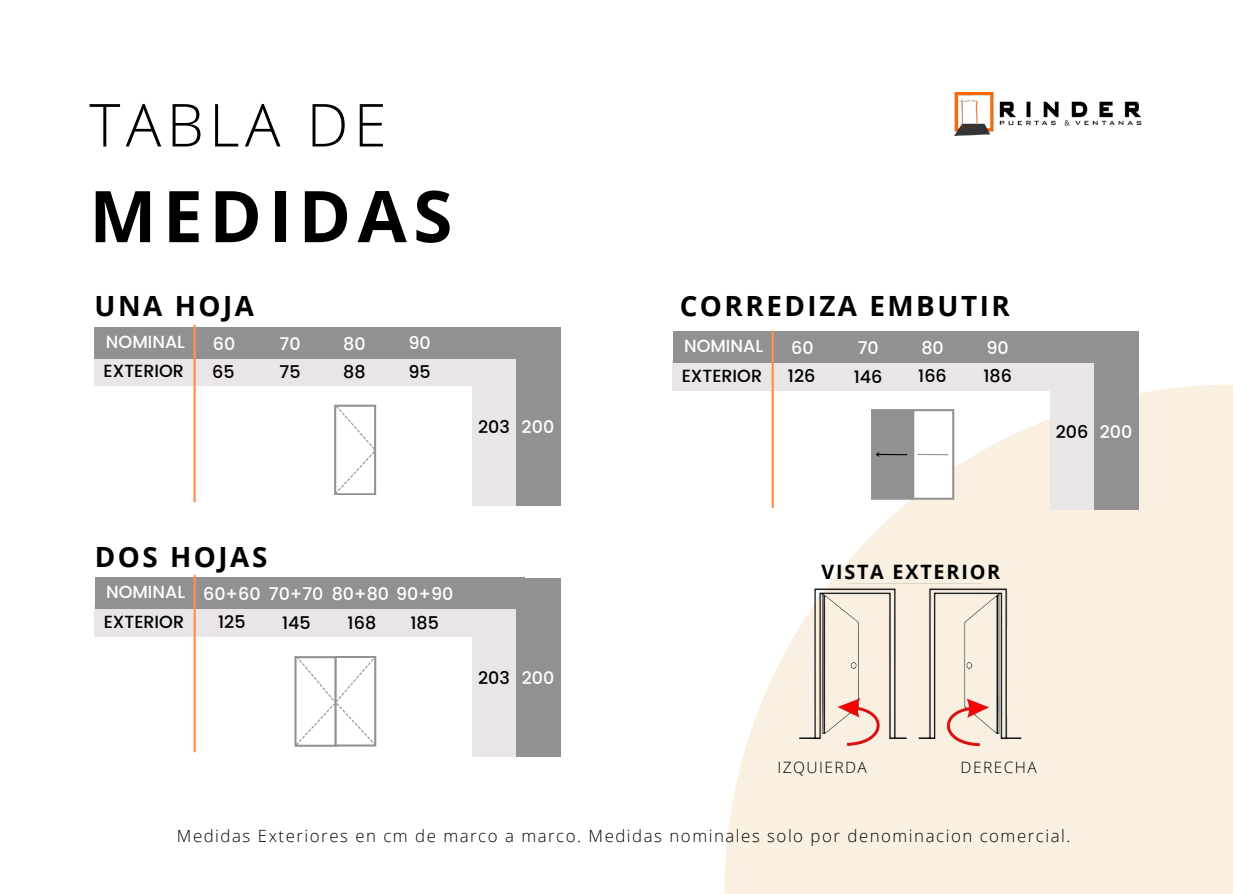
<style>
.page{position:relative;width:1233px;height:894px;background:#fff}
.page>*{position:absolute;margin:0;border:0;box-sizing:border-box;transform-origin:0 0}
.t1{font:700 71.25px "Open Sans";letter-spacing:.09em;color:#000}
.t2{font:300 59.25px "Open Sans";letter-spacing:.09em;color:#000}
.t3{font:700 27.9px "Open Sans";letter-spacing:.09em;color:#000}
.t4{font:700 19.8px "Open Sans";letter-spacing:.09em;color:#000}
.t5{font:500 17.55px "Poppins";color:#000}
.t6{font:500 17.55px "Poppins";color:#fff}
.t7{font:300 16.8px "Open Sans";letter-spacing:.09em;color:#000}
.t8{font:300 15.6px "Open Sans";letter-spacing:.09em;color:#000}
.s1{color:#fff}
</style>
<div class="page">
<div style="left:472px;top:327px;width:44px;height:178px;background:#e9e6e5"></div>
<div style="left:95px;top:354px;width:394px;height:32px;background:#e9e6e5"></div>
<div style="left:95px;top:327px;width:429px;height:31px;background:#919191"></div>
<div style="left:516px;top:327px;width:44px;height:179px;background:#919191"></div>
<hr style="left:193px;top:325px;width:3px;height:176px;background:#ff914d">
<svg style="left:334px;top:404px;width:42px;height:91px"></svg>
<div style="left:472px;top:578px;width:44px;height:178px;background:#e9e6e5"></div>
<div style="left:95px;top:605px;width:394px;height:31px;background:#e9e6e5"></div>
<div style="left:95px;top:577px;width:429px;height:32px;background:#919191"></div>
<div style="left:516px;top:577px;width:44px;height:179px;background:#919191"></div>
<hr style="left:194px;top:575px;width:2px;height:176px;background:#ff914d">
<svg style="left:294px;top:656px;width:82px;height:90px"></svg>
<svg style="left:724px;top:384px;width:509px;height:509px;fill:#f9f0e1"></svg>
<div style="left:1050px;top:332px;width:44px;height:178px;background:#e9e6e5"></div>
<div style="left:673px;top:359px;width:394px;height:31px;background:#e9e6e5"></div>
<div style="left:673px;top:331px;width:429px;height:32px;background:#919191"></div>
<div style="left:1094px;top:331px;width:44px;height:179px;background:#919191"></div>
<hr style="left:772px;top:331px;width:2px;height:176px;background:#ff914d">
<svg style="left:871px;top:409px;width:83px;height:90px"></svg>
<img style="left:786px;top:583px;width:251px;height:169px">
<img style="left:954px;top:92px;width:188px;height:43px">
<h2 class="t2" style="left:89px;top:83px;width:299px">TABLA DE</h2>
<h1 class="t1" style="left:89px;top:166px;width:365px">MEDIDAS</h1>
<h3 class="t3" style="left:95px;top:286px;width:161px">UNA HOJA</h3>
<h3 class="t3" style="left:680px;top:286px;width:332px">CORREDIZA EMBUTIR</h3>
<p class="t6" style="left:106px;top:331px;width:81px">NOMINAL</p>
<p class="t5" style="left:104px;top:360px;width:82px">EXTERIOR</p>
<p class="t6" style="left:408px;top:333px;width:24px">90</p>
<p class="t5" style="left:408px;top:361px;width:24px">95</p>
<p class="t6" style="left:213px;top:333px;width:24px">60</p>
<p class="t6" style="left:280px;top:333px;width:23px">70</p>
<p class="t6" style="left:343px;top:333px;width:24px">80</p>
<p class="t5" style="left:212px;top:361px;width:24px">65</p>
<p class="t5" style="left:280px;top:361px;width:23px">75</p>
<p class="t5" style="left:343px;top:361px;width:24px">88</p>
<p class="t6" style="left:684px;top:336px;width:81px">NOMINAL</p>
<p class="t5" style="left:682px;top:365px;width:82px">EXTERIOR</p>
<p class="t6" style="left:987px;top:337px;width:24px">90</p>
<p class="t5" style="left:983px;top:365px;width:30px">186</p>
<p class="t6" style="left:791px;top:337px;width:24px">60</p>
<p class="t6" style="left:858px;top:338px;width:23px">70</p>
<p class="t6" style="left:921px;top:337px;width:24px">80</p>
<p class="t5" style="left:788px;top:366px;width:29px">126</p>
<p class="t5" style="left:854px;top:366px;width:30px">146</p>
<p class="t5" style="left:918px;top:366px;width:30px">166</p>
<p class="t5" style="left:478px;top:416px;width:78px">203 <span class="s1">200</span></p>
<p class="t5" style="left:1056px;top:421px;width:78px">206 <span class="s1">200</span></p>
<h3 class="t3" style="left:95px;top:537px;width:174px">DOS HOJAS</h3>
<p class="t6" style="left:106px;top:581px;width:81px">NOMINAL</p>
<p class="t5" style="left:104px;top:611px;width:82px">EXTERIOR</p>
<p class="t6" style="left:269px;top:583px;width:186px">70+70 80+80 90+90</p>
<p class="t6" style="left:203px;top:583px;width:59px">60+60</p>
<p class="t5" style="left:218px;top:611px;width:29px">125</p>
<p class="t5" style="left:282px;top:612px;width:30px">145</p>
<p class="t5" style="left:348px;top:612px;width:30px">168</p>
<p class="t5" style="left:410px;top:612px;width:30px">185</p>
<p class="t5" style="left:478px;top:667px;width:78px">203 <span class="s1">200</span></p>
<p class="t4" style="left:821px;top:557px;width:180px">VISTA EXTERIOR</p>
<p class="t8" style="left:778px;top:756px;width:91px">IZQUIERDA</p>
<p class="t8" style="left:961px;top:756px;width:78px">DERECHA</p>
<p class="t7" style="left:177px;top:823px;width:895px">Medidas Exteriores en cm de marco a marco. Medidas nominales solo por denominacion comercial.</p>
</div>
